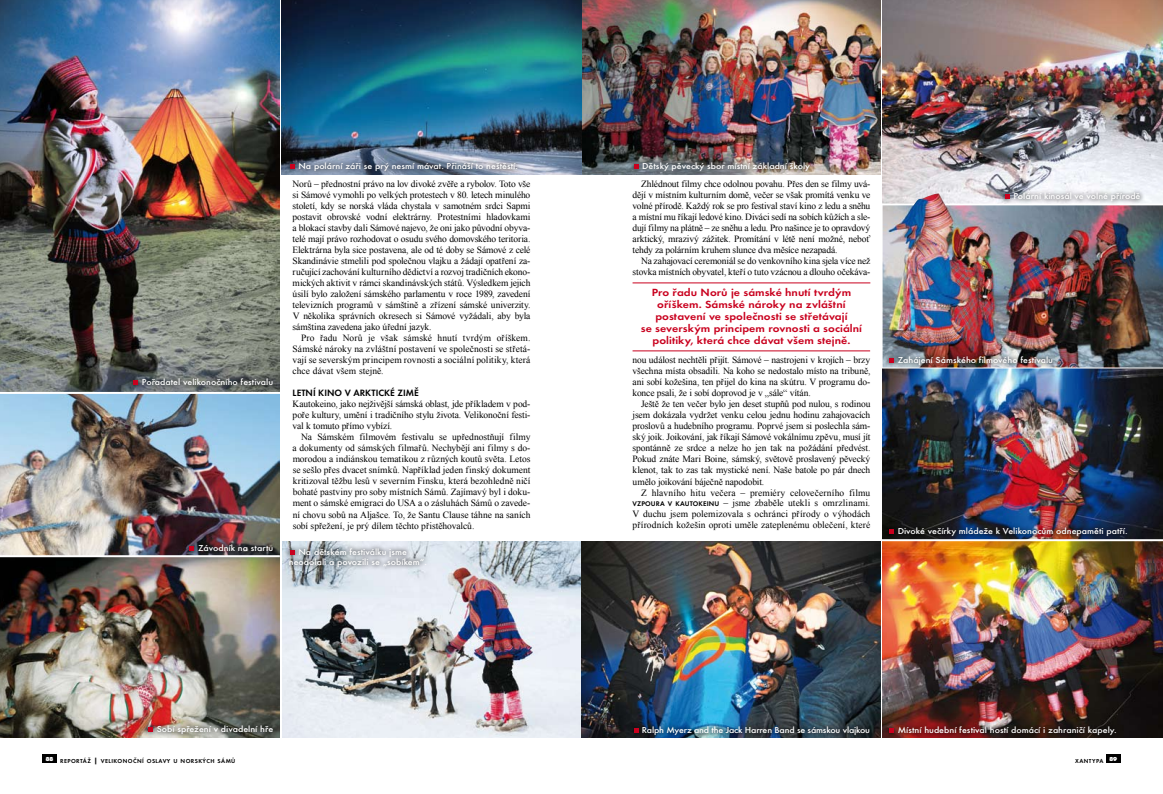
<style>
.page{position:relative;width:1163px;height:794px;background:#fff}
.page>*{position:absolute;margin:0;border:0;box-sizing:border-box;transform-origin:0 0}
.t1{font:600 10.8px/12px "Futura TEE";letter-spacing:-.005em;color:#c9001e;text-align:center;scale:1.11 1}
.t2{font:9.5px/11px "Times New Roman";letter-spacing:-.005em;color:#000;text-align:justify}
.t3{font:9.5px "Times New Roman";letter-spacing:.015em;color:#000}
.t4{font:600 9.5px "Futura TEE";color:#000}
.t5{font:500 9px/10px "Futura TEE";color:#fff;scale:1.11 1}
.t6{font:500 9px "Futura TEE";letter-spacing:-.02em;color:#fff;scale:1.11 1}
.t7{font:600 7px "Futura TEE";color:#000}
.t8{font:600 6px "Futura TEE";letter-spacing:.065em;color:#000}
.t9{font:700 6px "Futura PEE Extr";color:#fff}
.s1{font-family:"Futura TEE";font-weight:600;font-size:7px}
.s2{font-size:8px}
</style>
<div class="page">
<img style="left:282px;top:0;width:598px;height:174px">
<img style="left:0;top:394px;width:280px;height:343px">
<img style="left:0;top:0;width:280px;height:392px">
<img style="left:882px;top:0;width:280px;height:193px">
<img style="left:882px;top:193px;width:280px;height:544px">
<img style="left:282px;top:541px;width:598px;height:196px">
<hr style="left:632px;top:283px;width:238px;height:1px;background:#c9001e">
<hr style="left:632px;top:351px;width:238px;height:1px;background:#c9001e">
<svg style="left:128px;top:373px;width:150px;height:17px;background:#5c6162"></svg>
<svg style="left:133px;top:380px;width:5px;height:5px"></svg>
<svg style="left:143px;top:719px;width:135px;height:19px;background:#80766d"></svg>
<svg style="left:148px;top:726px;width:5px;height:5px"></svg>
<svg style="left:284px;top:543px;width:147px;height:28px;background:#b2b9c0"></svg>
<svg style="left:290px;top:550px;width:4px;height:5px"></svg>
<svg style="left:284px;top:157px;width:238px;height:18px;background:#737f93"></svg>
<svg style="left:290px;top:164px;width:4px;height:5px"></svg>
<img style="left:628px;top:157px;width:186px;height:18px">
<svg style="left:633px;top:164px;width:5px;height:5px"></svg>
<img style="left:883px;top:522px;width:248px;height:17px">
<svg style="left:888px;top:529px;width:5px;height:5px"></svg>
<svg style="left:883px;top:721px;width:237px;height:17px;background:#491d1a"></svg>
<svg style="left:888px;top:728px;width:5px;height:5px"></svg>
<img style="left:628px;top:721px;width:246px;height:17px">
<svg style="left:633px;top:728px;width:5px;height:5px"></svg>
<svg style="left:184px;top:538px;width:94px;height:17px;background:#44383b"></svg>
<svg style="left:189px;top:546px;width:5px;height:4px"></svg>
<hr style="left:881px;top:539px;width:281px;height:2px;background:#fff">
<hr style="left:881px;top:366px;width:281px;height:2px;background:#fff">
<hr style="left:881px;top:204px;width:281px;height:2px;background:#fff">
<svg style="left:999px;top:187px;width:146px;height:19px"></svg>
<svg style="left:1004px;top:194px;width:5px;height:5px"></svg>
<img style="left:883px;top:351px;width:174px;height:18px">
<svg style="left:888px;top:358px;width:5px;height:5px"></svg>
<hr style="left:0;top:555px;width:280px;height:2px;background:#fff">
<div style="left:1106px;top:754px;width:14px;height:9px;background:#000"></div>
<div style="left:43px;top:754px;width:14px;height:9px;background:#000"></div>
<p class="t5" style="left:142px;top:377px;width:120px">Pořadatel velikonočního festivalu</p>
<p class="t5" style="left:198px;top:542px;width:69px">Závodník na startu</p>
<p class="t5" style="left:298px;top:161px;width:199px">Na polární záři se prý nesmí mávat. Přináší to neštěstí.</p>
<p class="t5" style="left:642px;top:161px;width:153px">Dětský pěvecký sbor místní základní školy</p>
<p class="t2" style="left:292px;top:178px;width:239px">Norů – přednostní právo na lov divoké zvěře a rybolov. Toto vše si Sámové vymohli po velkých protestech v 80. letech minulého století, kdy se norská vláda chystala v samotném srdci Sapmi postavit obrovské vodní elektrárny. Protestními hladovkami a blokací stavby dali Sámové najevo, že oni jako původní obyva&shy;telé mají právo rozhodovat o osudu svého domovského teritoria.<br>Elektrárna byla sice postavena, ale od té doby se Sámové z celé Skandinávie stmelili pod společnou vlajku a žádají opatření za&shy;ručující zachování kulturního dědictví a rozvoj tradičních ekono&shy;mických aktivit v rámci skandinávských států. Výsledkem jejich úsilí bylo založení sámského parlamentu v roce 1989, zavedení televizních programů v sámštině a zřízení sámské univerzity.<br>V několika správních okresech si Sámové vyžádali, aby byla sámština zavedena jako úřední jazyk.</p>
<p class="t2" style="left:292px;top:332px;width:239px;text-indent:9px">Pro řadu Norů je však sámské hnutí tvrdým oříškem.<br>Sámské nároky na zvláštní postavení ve společnosti se střetá&shy;vají se severským principem rovnosti a sociální politiky, která chce dávat všem stejně.</p>
<p class="t4" style="left:292px;top:387px;width:128px">Letní kino v arktické zimě</p>
<p class="t2" style="left:292px;top:398px;width:239px">Kautokeino, jako nejživější sámská oblast, jde příkladem v pod&shy;poře kultury, umění i tradičního stylu života. Velikonoční festi&shy;val k tomuto přímo vybízí.</p>
<p class="t2" style="left:292px;top:431px;width:239px;text-indent:9px">Na Sámském filmovém festivalu se upřednostňují filmy a dokumenty od sámských filmařů. Nechybějí ani filmy s do&shy;morodou a indiánskou tematikou z různých koutů světa. Letos se sešlo přes dvacet snímků. Například jeden finský dokument kritizoval těžbu lesů v severním Finsku, která bezohledně ničí bohaté pastviny pro soby místních Sámů. Zajímavý byl i doku&shy;ment o sámské emigraci do USA a o zásluhách Sámů o zavede&shy;ní chovu sobů na Aljašce. To, že Santu Clause táhne na saních sobí spřežení, je prý dílem těchto přistěhovalců.</p>
<p class="t5" style="left:289px;top:547px;width:126px;text-indent:10px">Na dětském festiválku jsme neodolali a povozili se „sobíkem“.</p>
<p class="t2" style="left:632px;top:178px;width:239px;text-indent:9px">Zhlédnout filmy chce odolnou povahu. Přes den se filmy uvá&shy;dějí v místním kulturním domě, večer se však promítá venku ve volné přírodě. Každý rok se pro festival staví kino z ledu a sněhu a místní mu říkají ledové kino. Diváci sedí na sobích kůžích a sle&shy;dují filmy na plátně – ze sněhu a ledu. Pro našince je to opravdový arktický, mrazivý zážitek. Promítání v létě není možné, neboť tehdy za polárním kruhem slunce dva měsíce nezapadá.</p>
<p class="t2" style="left:632px;top:255px;width:239px;text-align:right">Na zahajovací ceremoniál se do venkovního kina sjela více než stovka místních obyvatel, kteří o tuto vzácnou a dlouho očekáva-</p>
<p class="t1" style="left:640px;top:287px;width:201px">Pro řadu N orů je sámské hnutí tvrdým oříškem. Sámské nároky na zvláštní postavení ve společnosti se střetávají<br>se severským principem rovnosti a sociální politiky, která chce dávat všem stejně.</p>
<p class="t2" style="left:632px;top:354px;width:239px">nou událost nechtěli přijít. Sámové – nastrojeni v krojích – brzy všechna místa obsadili. Na koho se nedostalo místo na tribuně, ani sobí kožešina, ten přijel do kina na skútru. V programu do&shy;konce psali, že i sobí doprovod je v „sále“ vítán.</p>
<p class="t2" style="left:632px;top:398px;width:239px;text-indent:9px">Ještě že ten večer bylo jen deset stupňů pod nulou, s rodinou jsem dokázala vydržet venku celou jednu hodinu zahajovacích proslovů a hudebního programu. Poprvé jsem si poslechla sám&shy;ský joik. Joikování, jak říkají Sámové vokálnímu zpěvu, musí jít spontánně ze srdce a nelze ho jen tak na požádání předvést.<br>Pokud znáte Mari Boine, sámský, světově proslavený pěvecký klenot, tak to zas tak mystické není. Naše batole po pár dnech umělo joikování báječně napodobit.</p>
<p class="t3" style="left:641px;top:486px;width:231px">Z hlavního hitu večera – premiéry celovečerního filmu</p>
<p class="t7" style="left:632px;top:500px;width:11px">VZPO</p>
<p class="t7" style="left:650px;top:500px;width:44px">URA V KAUTOKEIN</p>
<p class="t2" style="left:632px;top:497px;width:239px;text-indent:82px"><span class="s1">U</span> – jsme zbaběle utekli s omrzlinami.<br>V duchu jsem polemizovala s ochránci přírody o výhodách přírodních kožešin oproti uměle zateplenému oblečení, které</p>
<p class="t5" style="left:1013px;top:191px;width:116px">Polární kinosál ve volné přírodě</p>
<p class="t5" style="left:897px;top:355px;width:141px">Zahájení Sámského filmového festivalu</p>
<p class="t5" style="left:897px;top:526px;width:209px">Divoké večírky mládeže k Velikonocům odnepaměti patří.</p>
<p class="t5" style="left:157px;top:723px;width:106px">Sobí spřežení v divadelní hře</p>
<p class="t6" style="left:641px;top:725px;width:207px">Ralph Myerz and the Jack Harren Band se sámskou vlajkou</p>
<p class="t5" style="left:897px;top:725px;width:199px">Místní hudební festival hostí domácí i zahraničí kapely.</p>
<p class="t9" style="left:46px;top:756px;width:9px">88</p>
<p class="t8" style="left:1074px;top:757px;width:43px">XANTYPA <sup>89</sup></p>
<p class="t8" style="left:60px;top:757px;width:177px">REPORTÁŽ <span class="s2">|</span> VELIKONOČNÍ OSLAVY U NORSKÝCH SÁMŮ</p>
</div>
